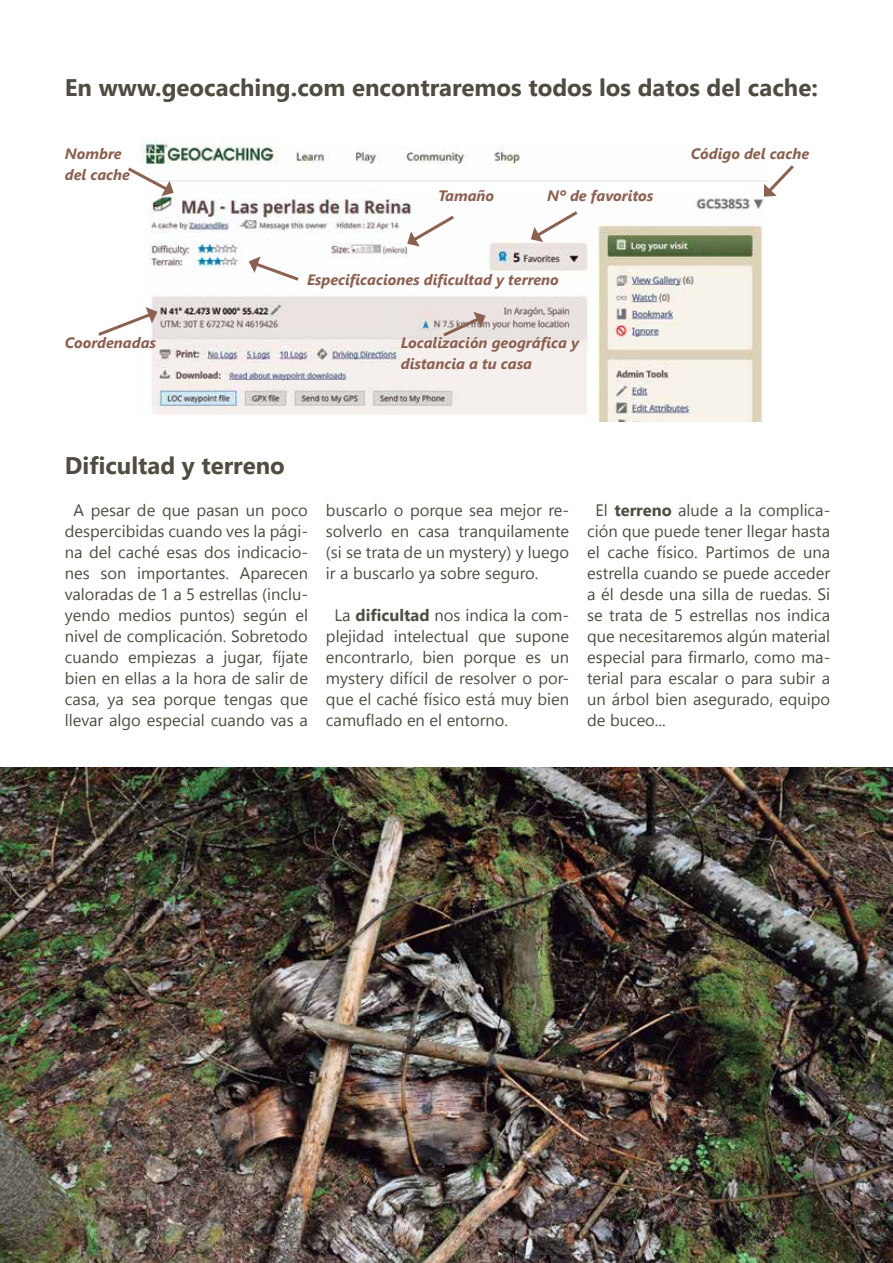
<style>
.page{position:relative;width:893px;height:1263px;background:#fff}
.page>*{position:absolute;margin:0;border:0;box-sizing:border-box;transform-origin:0 0}
.t1{font:700 24px "Segoe UI";color:#504c41}
.t2{font:16.5px/21px "Segoe UI";color:#504c41;text-align:justify}
.t3{font:italic 700 15px/21px "Segoe UI";color:#8c6152}
.s1{font-weight:700}
</style>
<div class="page">
<img style="left:141px;top:139px;width:623px;height:283px">
<svg style="left:764px;top:165px;width:30px;height:32px"></svg>
<svg style="left:531px;top:208px;width:50px;height:34px"></svg>
<svg style="left:128px;top:165px;width:46px;height:31px"></svg>
<svg style="left:98px;top:307px;width:60px;height:31px"></svg>
<svg style="left:249px;top:256px;width:53px;height:27px"></svg>
<svg style="left:440px;top:312px;width:46px;height:27px"></svg>
<svg style="left:407px;top:213px;width:50px;height:34px"></svg>
<img style="left:0;top:767px;width:893px;height:496px">
<h1 class="t1" style="left:65px;top:68px;width:754px">En www.geocaching.com encontraremos todos los datos del cache:</h1>
<p class="t3" style="left:65px;top:143px;width:67px">Nombre del cache</p>
<p class="t3" style="left:65px;top:332px;width:93px">Coordenadas</p>
<p class="t3" style="left:438px;top:185px;width:58px">Tamaño</p>
<p class="t3" style="left:547px;top:185px;width:108px">Nº de favoritos</p>
<p class="t3" style="left:307px;top:269px;width:253px">Especificaciones dificultad y terreno</p>
<p class="t3" style="left:401px;top:332px;width:180px">Localización geográfica y distancia a tu casa</p>
<h1 class="t1" style="left:65px;top:446px;width:222px">Dificultad y terreno</h1>
<p class="t3" style="left:691px;top:143px;width:120px">Código del cache</p>
<p class="t2" style="left:65px;top:499px;width:245px;text-align:center">A pesar de que pasan un poco despercibidas cuando ves la pági&shy;na del caché esas dos indicacio&shy;nes son importantes. Aparecen valoradas de 1 a 5 estrellas (inclu&shy;yendo medios puntos) según el nivel de complicación. Sobretodo cuando empiezas a jugar, fíjate bien en ellas a la hora de salir de casa, ya sea porque tengas que llevar algo especial cuando vas a</p>
<p class="t2" style="left:326px;top:499px;width:245px">buscarlo o porque sea mejor re&shy;solverlo en casa tranquilamente (si se trata de un mystery) y luego ir a buscarlo ya sobre seguro.</p>
<p class="t2" style="left:326px;top:604px;width:245px;text-indent:8px">La <span class="s1">dificultad</span> nos indica la com&shy;plejidad intelectual que supone encontrarlo, bien porque es un mystery difícil de resolver o por&shy;que el caché físico está muy bien camuflado en el entorno.</p>
<p class="t2" style="left:587px;top:499px;width:245px;text-indent:8px">El <span class="s1">terreno</span> alude a la complica&shy;ción que puede tener llegar hasta el cache físico. Partimos de una estrella cuando se puede acceder a él desde una silla de ruedas. Si se trata de 5 estrellas nos indica que necesitaremos algún material especial para firmarlo, como ma&shy;terial para escalar o para subir a un árbol bien asegurado, equipo de buceo...</p>
</div>
